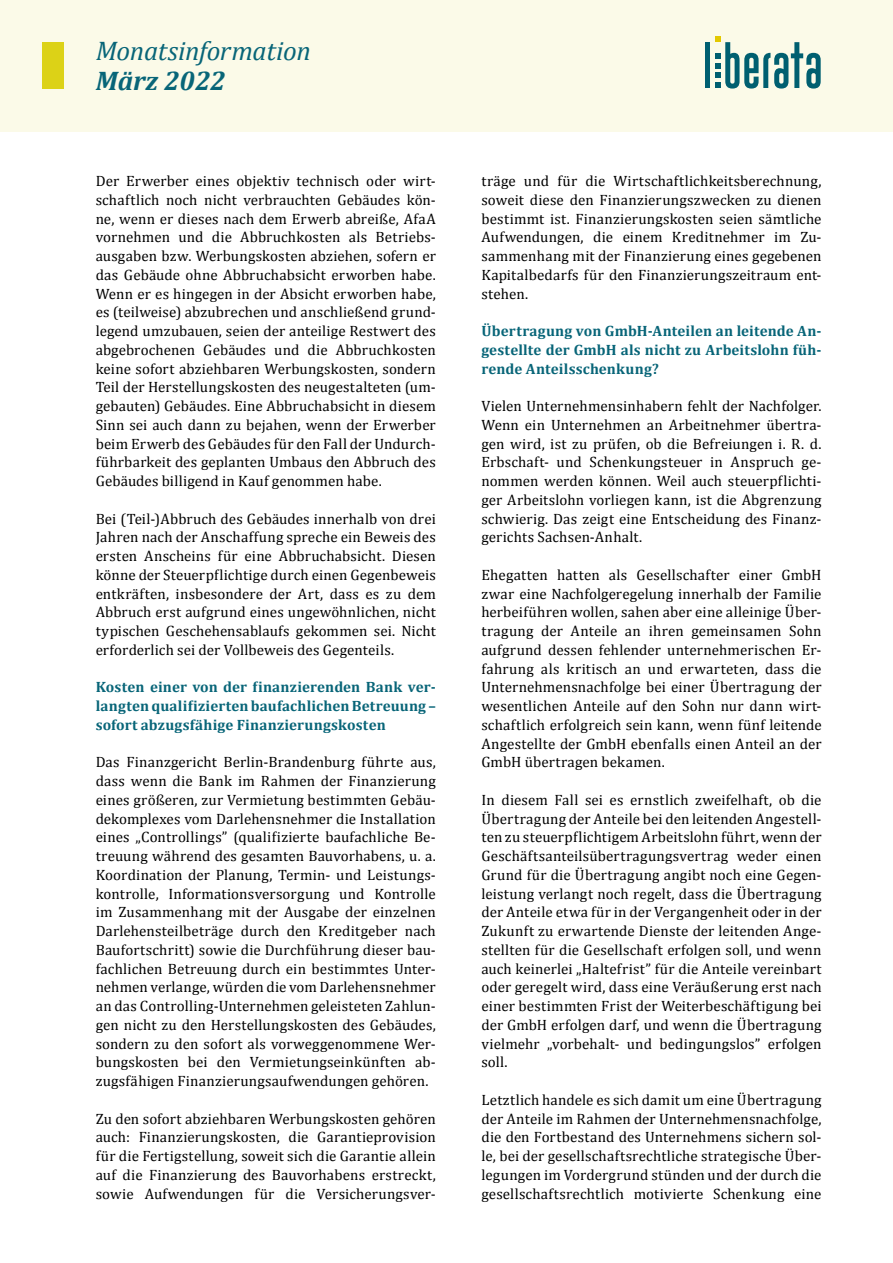
<style>
.page{position:relative;width:893px;height:1263px;background:#fff}
.page>*{position:absolute;margin:0;border:0;box-sizing:border-box;transform-origin:0 0}
.t1{font:italic 27px "Cambria";letter-spacing:-.015em;color:#086578}
.t2{font:italic 700 27px "Cambria";color:#086578}
.t3{font:15px/18.8px "Cambria";letter-spacing:.01em;color:#000;text-align:justify}
.t4{font:700 15px/18.8px "Cambria";letter-spacing:.015em;color:#086578;text-align:justify}
</style>
<div class="page">
<div style="left:0;top:0;width:893px;height:132px;background:#fbfae8"></div>
<div style="left:43px;top:43px;width:21px;height:46px;background:#dcd217"></div>
<div style="left:705px;top:42px;width:5px;height:46px;background:#005f70"></div>
<svg style="left:715px;top:37px;width:106px;height:52px"></svg>
<h1 class="t1" style="left:96px;top:32px;width:217px">Monatsinformation</h1>
<h1 class="t2" style="left:96px;top:62px;width:131px">März 2022</h1>
<p class="t3" style="left:96px;top:172px;width:342px">Der Erwerber eines objektiv technisch oder wirt&shy;schaftlich noch nicht verbrauchten Gebäudes kön&shy;ne, wenn er dieses nach dem Erwerb abreiße, AfaA vornehmen und die Abbruchkosten als Betriebs&shy;ausgaben bzw. Werbungskosten abziehen, sofern er das Gebäude ohne Abbruchabsicht erworben habe.<br>Wenn er es hingegen in der Absicht erworben habe, es (teilweise) abzubrechen und anschließend grund&shy;legend umzubauen, seien der anteilige Restwert des abgebrochenen Gebäudes und die Abbruchkosten keine sofort abziehbaren Werbungskosten, sondern Teil der Herstellungskosten des neugestalteten (um&shy;gebauten) Gebäudes. Eine Abbruchabsicht in diesem Sinn sei auch dann zu bejahen, wenn der Erwerber beim Erwerb des Gebäudes für den Fall der Undurch&shy;führbarkeit des geplanten Umbaus den Abbruch des Gebäudes billigend in Kauf genommen habe.</p>
<p class="t3" style="left:96px;top:509px;width:342px">Bei (Teil-)Abbruch des Gebäudes innerhalb von drei Jahren nach der Anschaffung spreche ein Beweis des ersten Anscheins für eine Abbruchabsicht. Diesen könne der Steuerpflichtige durch einen Gegenbeweis entkräften, insbesondere der Art, dass es zu dem Abbruch erst aufgrund eines ungewöhnlichen, nicht typischen Geschehensablaufs gekommen sei. Nicht erforderlich sei der Vollbeweis des Gegenteils.</p>
<p class="t4" style="left:96px;top:677px;width:342px">Kosten einer von der finanzierenden Bank ver&shy;langten qualifizierten baufachlichen Betreuung – sofort abzugsfähige Finanzierungskosten</p>
<p class="t3" style="left:96px;top:753px;width:342px">Das Finanzgericht Berlin-Brandenburg führte aus, dass wenn die Bank im Rahmen der Finanzierung eines größeren, zur Vermietung bestimmten Gebäu&shy;dekomplexes vom Darlehensnehmer die Installation eines „Controllings” (qualifizierte baufachliche Be&shy;treuung während des gesamten Bauvorhabens, u. a.<br>Koordination der Planung, Termin- und Leistungs&shy;kontrolle, Informationsversorgung und Kontrolle im Zusammenhang mit der Ausgabe der einzelnen Darlehensteilbeträge durch den Kreditgeber nach Baufortschritt) sowie die Durchführung dieser bau&shy;fachlichen Betreuung durch ein bestimmtes Unter&shy;nehmen verlange, würden die vom Darlehensnehmer an das Controlling-Unternehmen geleisteten Zahlun&shy;gen nicht zu den Herstellungskosten des Gebäudes, sondern zu den sofort als vorweggenommene Wer&shy;bungskosten bei den Vermietungseinkünften ab&shy;zugsfähigen Finanzierungsaufwendungen gehören.</p>
<p class="t3" style="left:96px;top:1109px;width:342px">Zu den sofort abziehbaren Werbungskosten gehören auch: Finanzierungskosten, die Garantieprovision für die Fertigstellung, soweit sich die Garantie allein auf die Finanzierung des Bauvorhabens erstreckt, sowie Aufwendungen für die Versicherungsver-</p>
<p class="t3" style="left:481px;top:172px;width:342px">träge und für die Wirtschaftlichkeitsberechnung, soweit diese den Finanzierungszwecken zu dienen bestimmt ist. Finanzierungskosten seien sämtliche Aufwendungen, die einem Kreditnehmer im Zu&shy;sammenhang mit der Finanzierung eines gegebenen Kapitalbedarfs für den Finanzierungszeitraum ent&shy;stehen.</p>
<p class="t4" style="left:481px;top:321px;width:342px">Übertragung von GmbH-Anteilen an leitende An&shy;gestellte der GmbH als nicht zu Arbeitslohn füh&shy;rende Anteilsschenkung?</p>
<p class="t3" style="left:481px;top:397px;width:342px">Vielen Unternehmensinhabern fehlt der Nachfolger.<br>Wenn ein Unternehmen an Arbeitnehmer übertra&shy;gen wird, ist zu prüfen, ob die Befreiungen i. R. d.<br>Erbschaft- und Schenkungsteuer in Anspruch ge&shy;nommen werden können. Weil auch steuerpflichti&shy;ger Arbeitslohn vorliegen kann, ist die Abgrenzung schwierig. Das zeigt eine Entscheidung des Finanz&shy;gerichts Sachsen-Anhalt.</p>
<p class="t3" style="left:481px;top:565px;width:342px">Ehegatten hatten als Gesellschafter einer GmbH zwar eine Nachfolgeregelung innerhalb der Familie herbeiführen wollen, sahen aber eine alleinige Über&shy;tragung der Anteile an ihren gemeinsamen Sohn aufgrund dessen fehlender unternehmerischen Er&shy;fahrung als kritisch an und erwarteten, dass die Unternehmensnachfolge bei einer Übertragung der wesentlichen Anteile auf den Sohn nur dann wirt&shy;schaftlich erfolgreich sein kann, wenn fünf leitende Angestellte der GmbH ebenfalls einen Anteil an der GmbH übertragen bekamen.</p>
<p class="t3" style="left:481px;top:790px;width:342px">In diesem Fall sei es ernstlich zweifelhaft, ob die Übertragung der Anteile bei den leitenden Angestell&shy;ten zu steuerpflichtigem Arbeitslohn führt, wenn der Geschäftsanteilsübertragungsvertrag weder einen Grund für die Übertragung angibt noch eine Gegen&shy;leistung verlangt noch regelt, dass die Übertragung der Anteile etwa für in der Vergangenheit oder in der Zukunft zu erwartende Dienste der leitenden Ange&shy;stellten für die Gesellschaft erfolgen soll, und wenn auch keinerlei „Haltefrist” für die Anteile vereinbart oder geregelt wird, dass eine Veräußerung erst nach einer bestimmten Frist der Weiterbeschäftigung bei der GmbH erfolgen darf, und wenn die Übertragung vielmehr „vorbehalt- und bedingungslos” erfolgen soll.</p>
<p class="t3" style="left:481px;top:1090px;width:342px">Letztlich handele es sich damit um eine Übertragung der Anteile im Rahmen der Unternehmensnachfolge, die den Fortbestand des Unternehmens sichern sol&shy;le, bei der gesellschaftsrechtliche strategische Über&shy;legungen im Vordergrund stünden und der durch die gesellschaftsrechtlich motivierte Schenkung eine</p>
</div>
